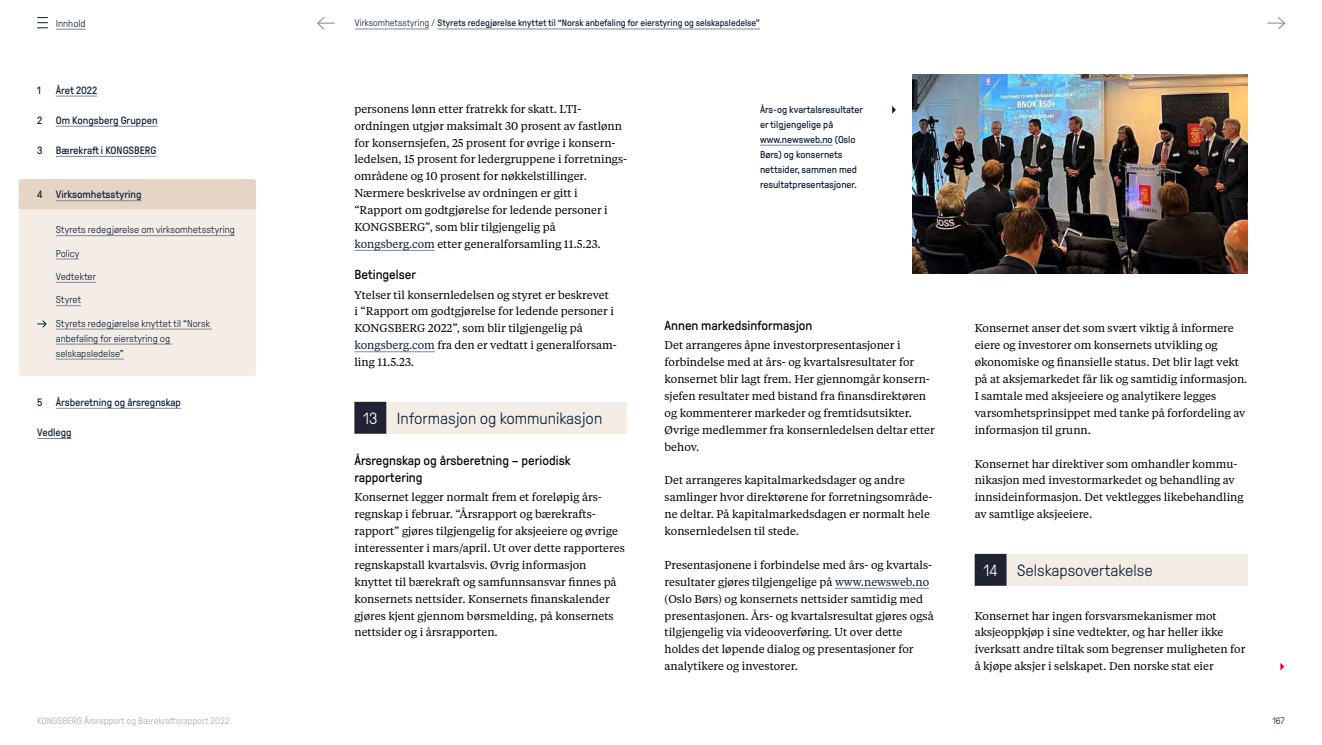
<style>
.page{position:relative;width:1322px;height:745px;background:#fff}
.page>*{position:absolute;margin:0;border:0;box-sizing:border-box;transform-origin:0 0}
.h3_-_overskrift_3{font:300 16.25px "GT Pressura";color:#081d36}
.h3_-_overskrift_3-2{font:300 16.25px "GT Pressura";color:#fff}
.H4_-_artikkel_subtit{font:13.12px/16.9px "GT Pressura";color:#000}
.p_-_artikkel{font:11.25px/16.9px "Tiempos Text";color:#000}
.t1{font:10.62px "GT Pressura";color:#081d36}
.t2{font:300 10px/15px "GT Pressura";color:#081d36}
.p_-bildetekst{font:10px/15px "GT Pressura";color:#081d36}
.Byline_øverst_på_sid{font:9.38px "GT Pressura";color:#081d36}
.t3{font:300 9.38px "GT Pressura";color:#a8acbb}
.t4{font:300 9.38px "GT Pressura";color:#081d36}
.s1{font-weight:300}
.s2{color:#081d36}
</style>
<div class="page">
<hr style="left:354px;top:250px;width:81px;height:1px;background:#81879a">
<hr style="left:354px;top:351px;width:81px;height:1px;background:#81879a">
<div style="left:354px;top:401px;width:273px;height:32px;background:#f4ede6"></div>
<svg style="left:354px;top:401px;width:32px;height:32px"></svg>
<hr style="left:835px;top:587px;width:94px;height:1px;background:#81879a">
<div style="left:974px;top:553px;width:273px;height:32px;background:#f4ede6"></div>
<svg style="left:974px;top:553px;width:32px;height:32px"></svg>
<hr style="left:355px;top:29px;width:74px;height:1px;background:#81879a">
<hr style="left:437px;top:29px;width:323px;height:1px;background:#81879a">
<img style="left:912px;top:74px;width:335px;height:199px">
<hr style="left:760px;top:145px;width:73px;height:1px;background:#81879a">
<svg style="left:892px;top:106px;width:4px;height:8px"></svg>
<svg style="left:1280px;top:663px;width:4px;height:7px"></svg>
<div style="left:19px;top:208px;width:237px;height:168px;background:#f4ede6"></div>
<hr style="left:56px;top:235px;width:179px;height:1px;background:#81879a">
<svg style="left:56px;top:258px;width:23px;height:1px"></svg>
<hr style="left:56px;top:282px;width:40px;height:1px;background:#81879a">
<svg style="left:56px;top:305px;width:25px;height:1px"></svg>
<hr style="left:56px;top:328px;width:156px;height:1px;background:#81879a">
<hr style="left:56px;top:343px;width:116px;height:1px;background:#81879a">
<hr style="left:56px;top:358px;width:68px;height:1px;background:#81879a">
<svg style="left:37px;top:17px;width:11px;height:11px"></svg>
<hr style="left:56px;top:29px;width:30px;height:1px;background:#81879a">
<svg style="left:317px;top:17px;width:18px;height:13px"></svg>
<svg style="left:1267px;top:17px;width:18px;height:13px"></svg>
<hr style="left:56px;top:96px;width:41px;height:1px;background:#81879a">
<hr style="left:56px;top:126px;width:102px;height:1px;background:#81879a">
<hr style="left:56px;top:156px;width:100px;height:1px;background:#81879a">
<div style="left:19px;top:179px;width:237px;height:30px;background:#e4d5c4;border-radius:3px"></div>
<hr style="left:56px;top:200px;width:86px;height:1px;background:#81879a">
<hr style="left:56px;top:408px;width:125px;height:1px;background:#81879a">
<hr style="left:37px;top:438px;width:35px;height:1px;background:#81879a">
<svg style="left:37px;top:319px;width:10px;height:9px"></svg>
<p class="t2" style="left:56px;top:16px;width:31px">Innhold</p>
<p class="t1" style="left:37px;top:84px;width:5px">1</p>
<p class="t1" style="left:56px;top:84px;width:43px">Året 2022</p>
<p class="t1" style="left:37px;top:114px;width:7px">2</p>
<p class="t1" style="left:56px;top:114px;width:103px">Om Kongsberg Gruppen</p>
<p class="t1" style="left:37px;top:144px;width:121px">3 Bærekraft i KONGSBERG</p>
<p class="t1" style="left:37px;top:189px;width:106px">4 Virksomhetsstyring</p>
<p class="t2" style="left:56px;top:222px;width:181px">Styrets redegjørelse om virksomhetsstyring</p>
<p class="t2" style="left:56px;top:245px;width:25px">Policy</p>
<p class="t2" style="left:56px;top:269px;width:42px">Vedtekter</p>
<p class="t2" style="left:56px;top:292px;width:27px">Styret</p>
<p class="t2" style="left:56px;top:315px;width:156px">Styrets redegjørelse knyttet til “Norsk anbefaling for eierstyring og selskapsledelse”</p>
<p class="t1" style="left:37px;top:396px;width:7px">5</p>
<p class="t1" style="left:56px;top:396px;width:127px">Årsberetning og årsregnskap</p>
<p class="t1" style="left:37px;top:426px;width:36px">Vedlegg</p>
<p class="Byline_øverst_på_sid" style="left:355px;top:18px;width:407px"><span class="s1">Virksomhetsstyring /</span> Styrets redegjørelse knyttet til “Norsk anbefaling for eierstyring og selskapsledelse”</p>
<p class="p_-_artikkel" style="left:354px;top:100px;width:274px">personens lønn etter fratrekk for skatt. LTI-- ordningen utgjør maksimalt 30 prosent av fastlønn for konsernsjefen, 25 prosent for øvrige i konsern&shy;ledelsen, 15 prosent for ledergruppene i forretnings&shy;områdene og 10 prosent for nøkkelstillinger.<br>Nærmere beskrivelse av ordningen er gitt i “Rapport om godtgjørelse for ledende personer i KONGSBERG”, som blir tilgjengelig på <span class="s2">kongsberg.com</span> etter generalforsamling 11.5.23.</p>
<p class="H4_-_artikkel_subtit" style="left:354px;top:266px;width:63px">Betingelser</p>
<p class="p_-_artikkel" style="left:354px;top:285px;width:264px">Ytelser til konsernledelsen og styret er beskrevet<br>i “Rapport om godtgjørelse for ledende personer i KONGSBERG 2022”, som blir tilgjengelig på <span class="s2">kongsberg.com</span> fra den er vedtatt i generalforsam&shy;ling 11.5.23.</p>
<p class="h3_-_overskrift_3-2" style="left:363px;top:409px;width:16px">13</p>
<p class="h3_-_overskrift_3" style="left:397px;top:409px;width:207px">Informasjon og kommunikasjon</p>
<p class="H4_-_artikkel_subtit" style="left:354px;top:452px;width:218px">Årsregnskap og årsberetning – periodisk rapportering</p>
<p class="p_-_artikkel" style="left:354px;top:488px;width:272px">Konsernet legger normalt frem et foreløpig års&shy;regnskap i februar. “Årsrapport og bærekrafts&shy;rapport” gjøres tilgjengelig for aksjeeiere og øvrige interessenter i mars/april. Ut over dette rapporteres regnskapstall kvartalsvis. Øvrig informasjon knyttet til bærekraft og samfunnsansvar finnes på konsernets nettsider. Konsernets finanskalender gjøres kjent gjennom børsmelding, på konsernets nettsider og i årsrapporten.</p>
<p class="p_-bildetekst" style="left:760px;top:102px;width:105px">Års-og kvartalsresultater er tilgjengelige på www.newsweb.no (Oslo<br>Børs) og konsernets nettsider, sammen med resultatpresentasjoner.</p>
<p class="H4_-_artikkel_subtit" style="left:664px;top:317px;width:149px">Annen markedsinformasjon</p>
<p class="p_-_artikkel" style="left:664px;top:336px;width:272px">Det arrangeres åpne investorpresentasjoner i forbindelse med at års- og kvartalsresultater for konsernet blir lagt frem. Her gjennomgår konsern&shy;sjefen resultater med bistand fra finansdirektøren og kommenterer markeder og fremtidsutsikter.<br>Øvrige medlemmer fra konsernledelsen deltar etter behov.</p>
<p class="p_-_artikkel" style="left:664px;top:471px;width:269px">Det arrangeres kapitalmarkedsdager og andre samlinger hvor direktørene for forretningsområde&shy;ne deltar. På kapitalmarkedsdagen er normalt hele konsernledelsen til stede.</p>
<p class="p_-_artikkel" style="left:664px;top:555px;width:271px">Presentasjonene i forbindelse med års- og kvartals&shy;resultater gjøres tilgjengelige på <span class="s2">www.newsweb.no </span>(Oslo Børs) og konsernets nettsider samtidig med presentasjonen. Års- og kvartalsresultat gjøres også tilgjengelig via videooverføring. Ut over dette holdes det løpende dialog og presentasjoner for analytikere og investorer.</p>
<p class="p_-_artikkel" style="left:974px;top:319px;width:274px">Konsernet anser det som svært viktig å informere eiere og investorer om konsernets utvikling og økonomiske og finansielle status. Det blir lagt vekt på at aksjemarkedet får lik og samtidig informasjon.<br>I samtale med aksjeeiere og analytikere legges varsomhetsprinsippet med tanke på forfordeling av informasjon til grunn.</p>
<p class="p_-_artikkel" style="left:974px;top:454px;width:270px">Konsernet har direktiver som omhandler kommu&shy;nikasjon med investormarkedet og behandling av innsideinformasjon. Det vektlegges likebehandling av samtlige aksjeeiere.</p>
<p class="h3_-_overskrift_3-2" style="left:983px;top:561px;width:16px">14</p>
<p class="h3_-_overskrift_3" style="left:1017px;top:561px;width:137px">Selskapsovertakelse</p>
<p class="p_-_artikkel" style="left:974px;top:606px;width:272px">Konsernet har ingen forsvarsmekanismer mot aksjeoppkjøp i sine vedtekter, og har heller ikke iverksatt andre tiltak som begrenser muligheten for å kjøpe aksjer i selskapet. Den norske stat eier</p>
<p class="t3" style="left:37px;top:715px;width:194px">KONGSBERG Årsrapport og Bærekraftsrapport 2022</p>
<p class="t4" style="left:1272px;top:715px;width:14px">167</p>
</div>
